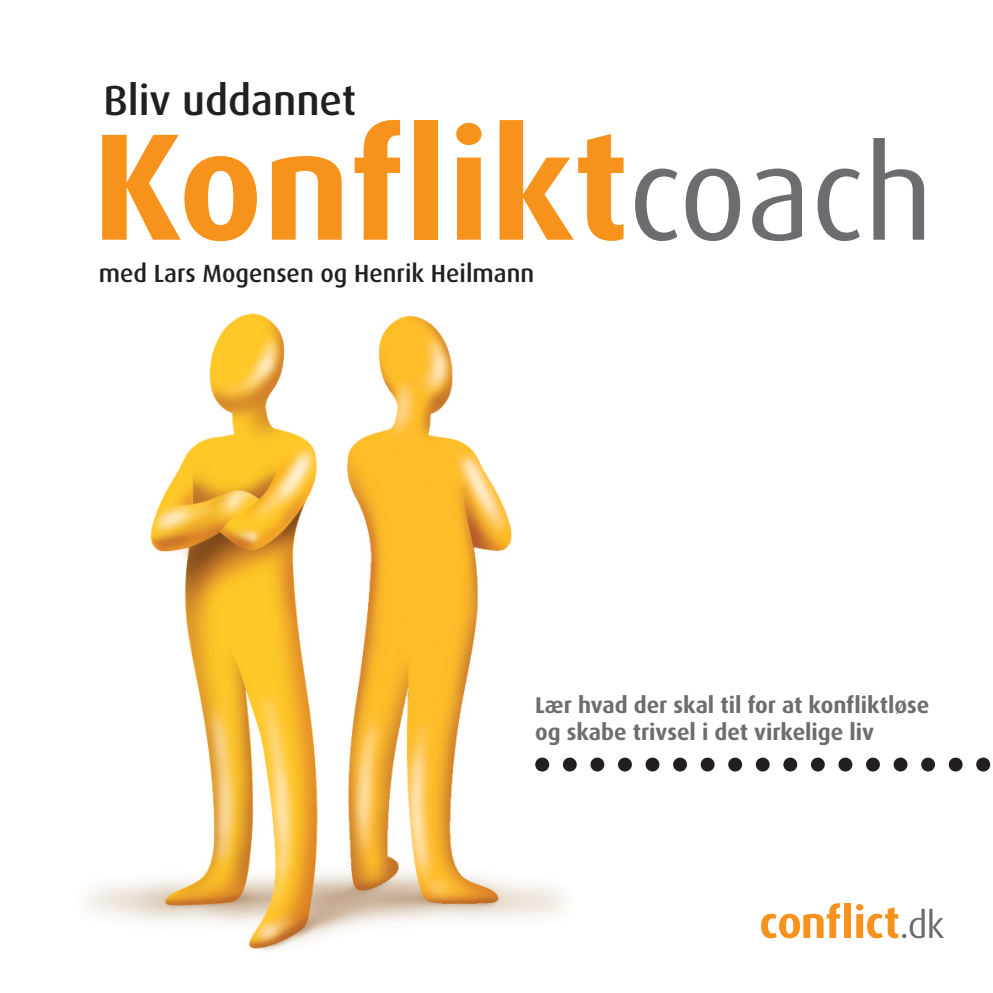
<style>
.page{position:relative;width:993px;height:993px;background:#fff}
.page>*{position:absolute;margin:0;border:0;box-sizing:border-box;transform-origin:0 0}
.t1{font:700 152.25px "Dax";color:#f7931d}
.t2{font:500 42px "Dax";color:#231f20}
.t3{font:500 24.85px "Dax";color:#231f20}
.t4{font:700 22.75px/27.3px "Dax";color:#6c6d70}
.s1{font-weight:400;font-size:129.5px;color:#6c6d70}
</style>
<div class="page">
<img style="left:86px;top:313px;width:487px;height:639px">
<svg style="left:535px;top:757px;width:428px;height:14px"></svg>
<svg style="left:976px;top:757px;width:13px;height:14px"></svg>
<svg style="left:761px;top:903px;width:78px;height:35px"></svg>
<div style="left:843px;top:902px;width:7px;height:35px;background:#f7931d"></div>
<svg style="left:856px;top:904px;width:87px;height:34px"></svg>
<h2 class="t2" style="left:103px;top:82px;width:254px">Bliv uddannet</h2>
<h1 class="t1" style="left:92px;top:120px;width:842px">Konflikt<span class="s1">coach</span></h1>
<p class="t3" style="left:99px;top:262px;width:437px">med Lars Mogensen og Henrik Heilmann</p>
<p class="t4" style="left:535px;top:692px;width:395px">Lær hvad der skal til for at konfliktløse og skabe trivsel i det virkelige liv</p>
</div>
